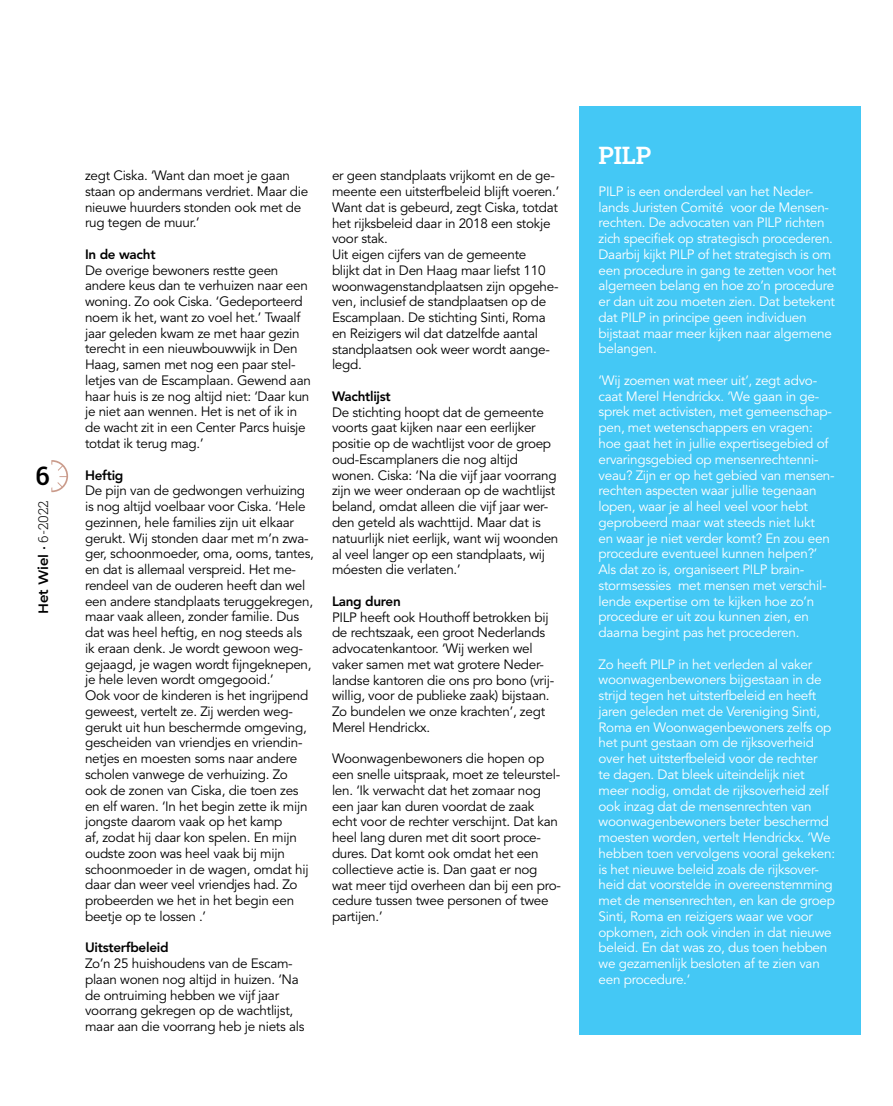
<style>
.page{position:relative;width:893px;height:1106px;background:#fff}
.page>*{position:absolute;margin:0;border:0;box-sizing:border-box;transform-origin:0 0}
.t1{font:500 25.5px "Roboto Slab";color:#000}
.t2{font:600 24px "Roboto Slab";color:#fff}
.t3{font:13.5px/15.8px "Avenir LT Std";letter-spacing:-.02em;color:#000}
.t4{font:13.5px/15.8px "Avenir LT Std";letter-spacing:-.02em;color:#fff}
.t5{font:800 13.5px "Avenir LT Std";letter-spacing:-.02em;color:#000}
.t6{font:600 13.5px "Montserrat";color:#000}
.s1{font-weight:400}
.s2{font-family:"Roboto Slab";font-weight:300}
</style>
<div class="page">
<svg style="left:51px;top:460px;width:17px;height:32px"></svg>
<div style="left:579px;top:106px;width:281px;height:929px;background:#44c8f5"></div>
<h1 class="t1" style="left:35px;top:459px;width:16px">6</h1>
<p class="t6" style="left:34px;top:614px;width:115px;rotate:-90deg">Het Wiel <span class="s1">•</span> <span class="s2">6-2022</span></p>
<p class="t3" style="left:85px;top:168px;width:225px">zegt Ciska. ‘Want dan moet je gaan staan op andermans verdriet. Maar die nieuwe huurders stonden ook met de rug tegen de muur.’</p>
<p class="t5" style="left:85px;top:246px;width:72px">In de wacht</p>
<p class="t3" style="left:85px;top:262px;width:227px">De overige bewoners restte geen andere keus dan te verhuizen naar een woning. Zo ook Ciska. ‘Gedeporteerd noem ik het, want zo voel het.’ Twaalf jaar geleden kwam ze met haar gezin terecht in een nieuwbouwwijk in Den Haag, samen met nog een paar stel&shy;letjes van de Escamplaan. Gewend aan haar huis is ze nog altijd niet: ‘Daar kun je niet aan wennen. Het is net of ik in de wacht zit in een Center Parcs huisje totdat ik terug mag.’</p>
<p class="t5" style="left:85px;top:467px;width:40px">Heftig</p>
<p class="t3" style="left:85px;top:483px;width:230px">De pijn van de gedwongen verhuizing is nog altijd voelbaar voor Ciska. ‘Hele gezinnen, hele families zijn uit elkaar gerukt. Wij stonden daar met m’n zwa&shy;ger, schoonmoeder, oma, ooms, tantes, en dat is allemaal verspreid. Het me&shy;rendeel van de ouderen heeft dan wel een andere standplaats teruggekregen, maar vaak alleen, zonder familie. Dus dat was heel heftig, en nog steeds als ik eraan denk. Je wordt gewoon weg&shy;gejaagd, je wagen wordt fijngeknepen, je hele leven wordt omgegooid.’<br>Ook voor de kinderen is het ingrijpend geweest, vertelt ze. Zij werden weg&shy;gerukt uit hun beschermde omgeving, gescheiden van vriendjes en vriendin&shy;netjes en moesten soms naar andere scholen vanwege de verhuizing. Zo<br>ook de zonen van Ciska, die toen zes en elf waren. ‘In het begin zette ik mijn jongste daarom vaak op het kamp<br>af, zodat hij daar kon spelen. En mijn oudste zoon was heel vaak bij mijn schoonmoeder in de wagen, omdat hij daar dan weer veel vriendjes had. Zo probeerden we het in het begin een beetje op te lossen .’</p>
<p class="t5" style="left:85px;top:939px;width:85px">Uitsterfbeleid</p>
<p class="t3" style="left:85px;top:956px;width:221px">Zo’n 25 huishoudens van de Escam&shy;plaan wonen nog altijd in huizen. ‘Na de ontruiming hebben we vijf jaar voorrang gekregen op de wachtlijst, maar aan die voorrang heb je niets als</p>
<p class="t3" style="left:332px;top:168px;width:229px">er geen standplaats vrijkomt en de ge&shy;meente een uitsterfbeleid blijft voeren.’ Want dat is gebeurd, zegt Ciska, totdat het rijksbeleid daar in 2018 een stokje voor stak.<br>Uit eigen cijfers van de gemeente<br>blijkt dat in Den Haag maar liefst 110 woonwagenstandplaatsen zijn opgehe&shy;ven, inclusief de standplaatsen op de Escamplaan. De stichting Sinti, Roma en Reizigers wil dat datzelfde aantal standplaatsen ook weer wordt aange&shy;legd.</p>
<p class="t5" style="left:332px;top:388px;width:60px">Wachtlijst</p>
<p class="t3" style="left:332px;top:404px;width:228px">De stichting hoopt dat de gemeente voorts gaat kijken naar een eerlijker positie op de wachtlijst voor de groep oud-Escamplaners die nog altijd wonen. Ciska: ‘Na die vijf jaar voorrang zijn we weer onderaan op de wachtlijst beland, omdat alleen die vijf jaar wer&shy;den geteld als wachttijd. Maar dat is natuurlijk niet eerlijk, want wij woonden al veel langer op een standplaats, wij móesten die verlaten.’</p>
<p class="t5" style="left:332px;top:593px;width:70px">Lang duren</p>
<p class="t3" style="left:332px;top:609px;width:224px">PILP heeft ook Houthoff betrokken bij de rechtszaak, een groot Nederlands advocatenkantoor. ‘Wij werken wel vaker samen met wat grotere Neder&shy;landse kantoren die ons pro bono (vrij&shy;willig, voor de publieke zaak) bijstaan.<br>Zo bundelen we onze krachten’, zegt Merel Hendrickx.</p>
<p class="t3" style="left:332px;top:751px;width:230px">Woonwagenbewoners die hopen op een snelle uitspraak, moet ze teleurstel&shy;len. ‘Ik verwacht dat het zomaar nog een jaar kan duren voordat de zaak echt voor de rechter verschijnt. Dat kan heel lang duren met dit soort proce&shy;dures. Dat komt ook omdat het een collectieve actie is. Dan gaat er nog wat meer tijd overheen dan bij een pro&shy;cedure tussen twee personen of twee partijen.’</p>
<h2 class="t2" style="left:599px;top:139px;width:54px">PILP</h2>
<p class="t4" style="left:599px;top:184px;width:239px">PILP is een onderdeel van het Neder&shy;lands Juristen Comité voor de Mensen&shy;rechten. De advocaten van PILP richten zich specifiek op strategisch procederen.<br>Daarbij kijkt PILP of het strategisch is om een procedure in gang te zetten voor het algemeen belang en hoe zo’n procedure er dan uit zou moeten zien. Dat betekent dat PILP in principe geen individuen bijstaat maar meer kijken naar algemene belangen.</p>
<p class="t4" style="left:599px;top:373px;width:238px">‘Wij zoemen wat meer uit’, zegt advo&shy;caat Merel Hendrickx. ‘We gaan in ge&shy;sprek met activisten, met gemeenschap&shy;pen, met wetenschappers en vragen: hoe gaat het in jullie expertisegebied of ervaringsgebied op mensenrechtenni&shy;veau? Zijn er op het gebied van mensen&shy;rechten aspecten waar jullie tegenaan lopen, waar je al heel veel voor hebt geprobeerd maar wat steeds niet lukt<br>en waar je niet verder komt? En zou een procedure eventueel kunnen helpen?’ Als dat zo is, organiseert PILP brain&shy;stormsessies met mensen met verschil&shy;lende expertise om te kijken hoe zo’n procedure er uit zou kunnen zien, en daarna begint pas het procederen.</p>
<p class="t4" style="left:599px;top:656px;width:238px">Zo heeft PILP in het verleden al vaker woonwagenbewoners bijgestaan in de strijd tegen het uitsterfbeleid en heeft jaren geleden met de Vereniging Sinti, Roma en Woonwagenbewoners zelfs op het punt gestaan om de rijksoverheid over het uitsterfbeleid voor de rechter<br>te dagen. Dat bleek uiteindelijk niet meer nodig, omdat de rijksoverheid zelf ook inzag dat de mensenrechten van woonwagenbewoners beter beschermd moesten worden, vertelt Hendrickx. ‘We hebben toen vervolgens vooral gekeken: is het nieuwe beleid zoals de rijksover&shy;heid dat voorstelde in overeenstemming met de mensenrechten, en kan de groep Sinti, Roma en reizigers waar we voor opkomen, zich ook vinden in dat nieuwe beleid. En dat was zo, dus toen hebben we gezamenlijk besloten af te zien van een procedure.‘</p>
</div>
